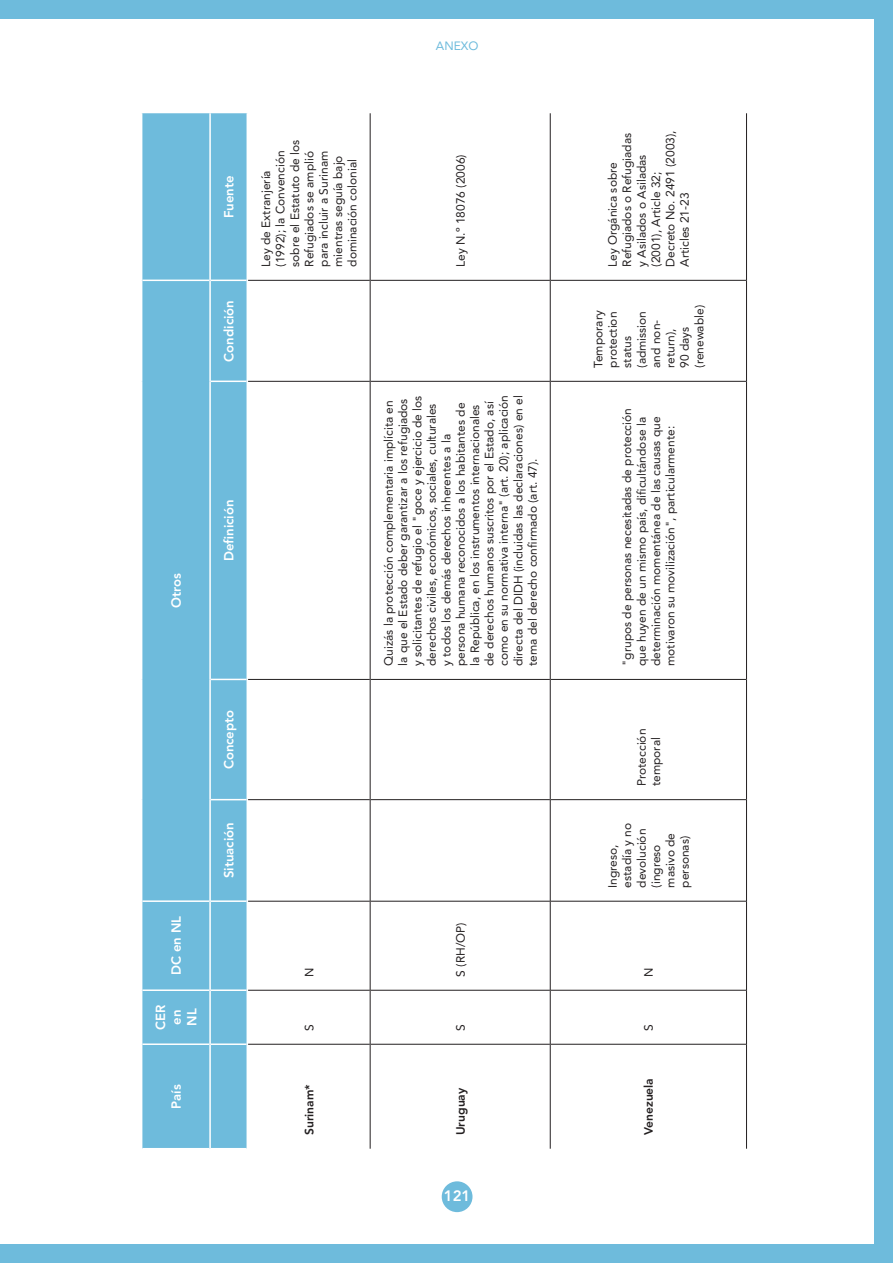
<style>
.page{position:relative;width:893px;height:1263px;background:#fff}
.page>*{position:absolute;margin:0;border:0;box-sizing:border-box;transform-origin:0 0}
.t1{font:800 15px "Avenir LT Std";color:#fff}
.t2{font:800 13.2px/15.8px "Avenir LT Std";color:#fff;text-align:center}
.t3{font:12px/14.4px "Avenir LT Std";color:#231f20}
.t4{font:800 12px "Avenir LT Std";color:#231f20}
.t5{font:12px "Avenir LT Std";color:#6ebbdc}
</style>
<div class="page">
<div style="left:442px;top:1181px;width:30px;height:31px;background:#6ebbdc;border-radius:50%"></div>
<div style="left:874px;top:0;width:19px;height:1263px;background:#6ebbdc"></div>
<div style="left:0;top:0;width:893px;height:19px;background:#6ebbdc"></div>
<div style="left:0;top:1244px;width:893px;height:19px;background:#6ebbdc"></div>
<div style="left:142px;top:113px;width:105px;height:1035px;background:#6ebbdc"></div>
<hr style="left:142px;top:1043px;width:67px;height:2px;background:#fff">
<hr style="left:142px;top:989px;width:67px;height:2px;background:#fff">
<hr style="left:211px;top:1043px;width:36px;height:2px;background:#fff">
<hr style="left:211px;top:989px;width:36px;height:2px;background:#fff">
<hr style="left:211px;top:900px;width:36px;height:2px;background:#fff">
<hr style="left:211px;top:799px;width:36px;height:1px;background:#fff">
<hr style="left:211px;top:679px;width:36px;height:1px;background:#fff">
<hr style="left:248px;top:1044px;width:122px;height:1px;background:#231f20">
<hr style="left:248px;top:990px;width:122px;height:1px;background:#231f20">
<hr style="left:248px;top:901px;width:122px;height:1px;background:#231f20">
<hr style="left:248px;top:799px;width:122px;height:1px;background:#231f20">
<hr style="left:248px;top:679px;width:122px;height:1px;background:#231f20">
<hr style="left:371px;top:1044px;width:179px;height:1px;background:#231f20">
<hr style="left:371px;top:990px;width:179px;height:1px;background:#231f20">
<hr style="left:371px;top:901px;width:179px;height:1px;background:#231f20">
<hr style="left:371px;top:799px;width:179px;height:1px;background:#231f20">
<hr style="left:371px;top:679px;width:179px;height:1px;background:#231f20">
<hr style="left:551px;top:1044px;width:195px;height:1px;background:#231f20">
<hr style="left:551px;top:990px;width:195px;height:1px;background:#231f20">
<hr style="left:551px;top:901px;width:195px;height:1px;background:#231f20">
<hr style="left:551px;top:799px;width:195px;height:1px;background:#231f20">
<hr style="left:551px;top:679px;width:195px;height:1px;background:#231f20">
<hr style="left:248px;top:280px;width:122px;height:1px;background:#231f20">
<hr style="left:370px;top:1044px;width:1px;height:105px;background:#231f20">
<hr style="left:370px;top:990px;width:1px;height:54px;background:#231f20">
<hr style="left:370px;top:901px;width:1px;height:89px;background:#231f20">
<hr style="left:370px;top:800px;width:1px;height:101px;background:#231f20">
<hr style="left:370px;top:679px;width:1px;height:121px;background:#231f20">
<hr style="left:370px;top:381px;width:1px;height:298px;background:#231f20">
<hr style="left:370px;top:280px;width:1px;height:101px;background:#231f20">
<hr style="left:370px;top:113px;width:1px;height:167px;background:#231f20">
<hr style="left:371px;top:280px;width:179px;height:1px;background:#231f20">
<hr style="left:550px;top:1044px;width:1px;height:105px;background:#231f20">
<hr style="left:550px;top:990px;width:1px;height:54px;background:#231f20">
<hr style="left:550px;top:901px;width:1px;height:89px;background:#231f20">
<hr style="left:550px;top:800px;width:1px;height:101px;background:#231f20">
<hr style="left:550px;top:679px;width:1px;height:121px;background:#231f20">
<hr style="left:550px;top:381px;width:1px;height:298px;background:#231f20">
<hr style="left:550px;top:280px;width:1px;height:101px;background:#231f20">
<hr style="left:550px;top:113px;width:1px;height:167px;background:#231f20">
<hr style="left:551px;top:280px;width:195px;height:1px;background:#231f20">
<hr style="left:746px;top:1044px;width:1px;height:105px;background:#231f20">
<hr style="left:746px;top:990px;width:1px;height:54px;background:#231f20">
<hr style="left:746px;top:901px;width:1px;height:89px;background:#231f20">
<hr style="left:746px;top:800px;width:1px;height:101px;background:#231f20">
<hr style="left:746px;top:679px;width:1px;height:121px;background:#231f20">
<hr style="left:746px;top:381px;width:1px;height:298px;background:#231f20">
<hr style="left:746px;top:280px;width:1px;height:101px;background:#231f20">
<hr style="left:746px;top:113px;width:1px;height:167px;background:#231f20">
<hr style="left:142px;top:900px;width:67px;height:2px;background:#fff">
<hr style="left:142px;top:280px;width:67px;height:1px;background:#fff">
<hr style="left:209px;top:800px;width:2px;height:101px;background:#fff">
<hr style="left:209px;top:679px;width:2px;height:121px;background:#fff">
<hr style="left:209px;top:381px;width:2px;height:298px;background:#fff">
<hr style="left:209px;top:280px;width:2px;height:101px;background:#fff">
<hr style="left:209px;top:113px;width:2px;height:167px;background:#fff">
<hr style="left:248px;top:381px;width:122px;height:1px;background:#231f20">
<hr style="left:371px;top:381px;width:179px;height:1px;background:#231f20">
<hr style="left:551px;top:381px;width:195px;height:1px;background:#231f20">
<hr style="left:211px;top:381px;width:36px;height:1px;background:#fff">
<hr style="left:211px;top:280px;width:36px;height:1px;background:#fff">
<hr style="left:209px;top:1044px;width:2px;height:105px;background:#fff">
<hr style="left:209px;top:990px;width:2px;height:54px;background:#fff">
<hr style="left:209px;top:901px;width:2px;height:89px;background:#fff">
<p class="t5" style="left:436px;top:39px;width:44px">ANEXO</p>
<p class="t2" style="left:168px;top:608px;width:36px;rotate:-90deg">Otros</p>
<p class="t2" style="left:168px;top:975px;width:61px;rotate:-90deg">DC en NL</p>
<p class="t2" style="left:153px;top:1030px;width:27px;rotate:-90deg">CER en<br>NL</p>
<p class="t2" style="left:168px;top:1108px;width:26px;rotate:-90deg">País</p>
<p class="t2" style="left:221px;top:218px;width:44px;rotate:-90deg">Fuente</p>
<p class="t2" style="left:221px;top:362px;width:63px;rotate:-90deg">Condición</p>
<p class="t3" style="left:259px;top:267px;width:129px;rotate:-90deg">Ley de Extranjería (1992); la Convención sobre el Estatuto de los<br>Refugiados se amplió para incluir a Surinam mientras seguía bajo dominación colonial</p>
<p class="t2" style="left:221px;top:561px;width:63px;rotate:-90deg">Definición</p>
<p class="t2" style="left:221px;top:769px;width:61px;rotate:-90deg">Concepto</p>
<p class="t2" style="left:221px;top:878px;width:57px;rotate:-90deg">Situación</p>
<p class="t3" style="left:302px;top:977px;width:11px;rotate:-90deg">N</p>
<p class="t3" style="left:302px;top:1031px;width:8px;rotate:-90deg">S</p>
<p class="t4" style="left:302px;top:1135px;width:52px;rotate:-90deg">Surinam*</p>
<p class="t3" style="left:453px;top:267px;width:114px;rotate:-90deg">Ley N.º 18076 (2006)</p>
<p class="t3" style="left:381px;top:666px;width:273px;rotate:-90deg">Quizás la protección complementaria implícita en la que el Estado deber garantizar a los refugiados y solicitantes de refugio el "goce y ejercicio de los derechos civiles, económicos, sociales, culturales y todos los demás derechos inherentes a la persona humana reconocidos a los habitantes de la República, en los instrumentos internacionales de derechos humanos suscritos por el Estado, así como en su normativa interna" (art. 20); aplicación directa del DIDH (incluidas las declaraciones) en el tema del derecho confirmado (art. 47).</p>
<p class="t3" style="left:453px;top:977px;width:56px;rotate:-90deg">S (RH/OP)</p>
<p class="t3" style="left:453px;top:1031px;width:8px;rotate:-90deg">S</p>
<p class="t4" style="left:453px;top:1135px;width:49px;rotate:-90deg">Uruguay</p>
<p class="t1" style="left:444px;top:1187px;width:28px">121</p>
<p class="t3" style="left:606px;top:267px;width:138px;rotate:-90deg">Ley Orgánica sobre<br>Refugiados o Refugiadas y Asilados o Asiladas (2001), Article 32;<br>Decreto No. 2491 (2003),<br>Articles 21-23</p>
<p class="t3" style="left:591px;top:368px;width:64px;rotate:-90deg">Temporary protection status (admission and non&shy;return),<br>90 days (renewable)</p>
<p class="t3" style="left:620px;top:666px;width:259px;rotate:-90deg">"grupos de personas necesitadas de protección que huyen de un mismo país, dificultándose la determinación momentánea de las causas que motivaron su movilización", particularmente:</p>
<p class="t3" style="left:634px;top:786px;width:59px;rotate:-90deg">Protección temporal</p>
<p class="t3" style="left:606px;top:888px;width:66px;rotate:-90deg">Ingreso, estadía y no devolución (ingreso masivo de personas)</p>
<p class="t3" style="left:642px;top:977px;width:11px;rotate:-90deg">N</p>
<p class="t3" style="left:642px;top:1031px;width:8px;rotate:-90deg">S</p>
<p class="t4" style="left:642px;top:1135px;width:59px;rotate:-90deg">Venezuela</p>
</div>
